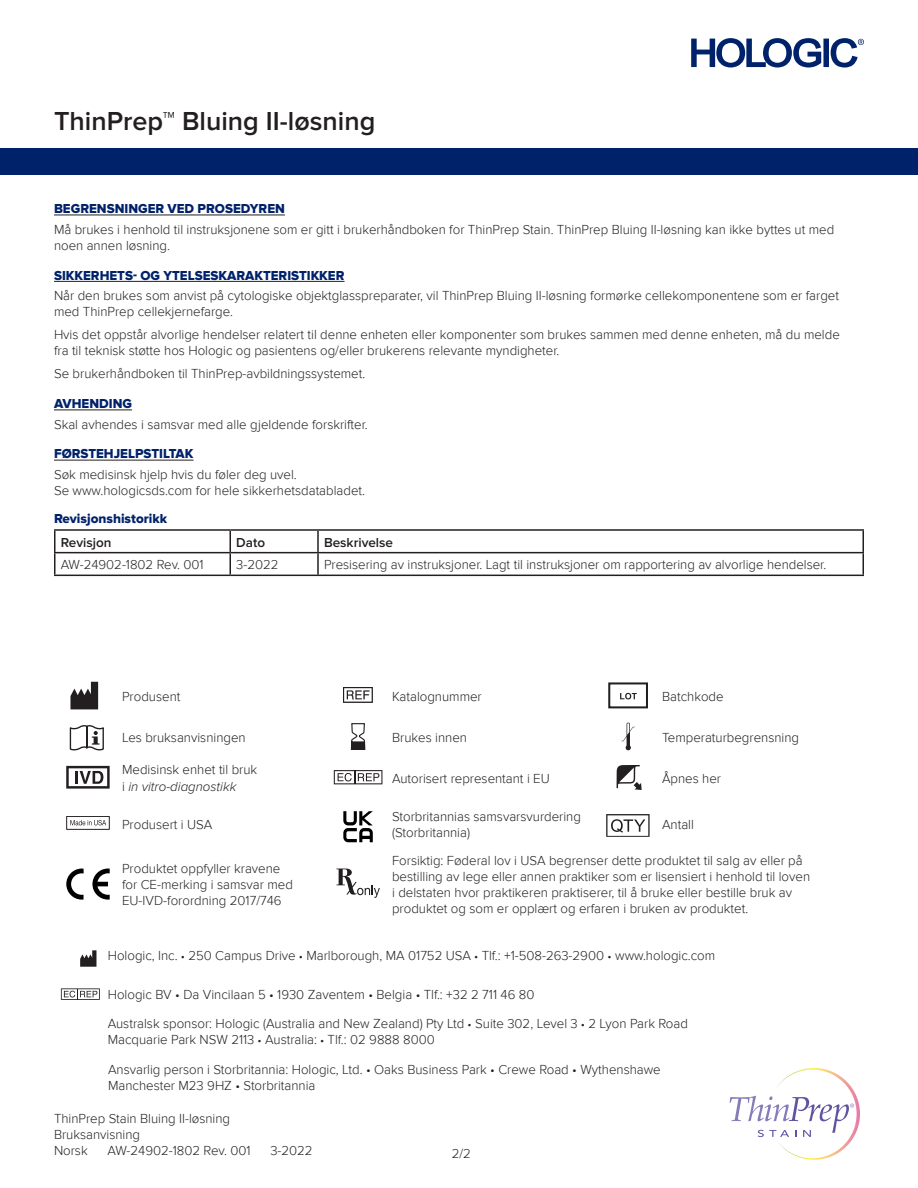
<style>
.page{position:relative;width:918px;height:1188px;background:#fff}
.page>*{position:absolute;margin:0;border:0;box-sizing:border-box;transform-origin:0 0}
.t1{font:600 27px "Proxima Nova";color:#231f20}
.Text{font:300 13.5px/16.2px "Proxima Nova";color:#231f20}
.Text_with_space_befo{font:300 13.5px/16.2px "Proxima Nova";color:#231f20}
.Section_name{font:13.5px "Proxima Nova Extrabld";color:#00226b}
.Subheading{font:600 13.5px "Proxima Nova";color:#231f20}
.Subheading-2{font:13.5px "Proxima Nova Extrabld";color:#00226b}
.s1{font-style:italic}
.s2{font-size:12px}
</style>
<div class="page">
<div style="left:0;top:149px;width:918px;height:26px;background:#00226b"></div>
<svg style="left:691px;top:38px;width:173px;height:30px"></svg>
<svg style="left:730px;top:1068px;width:130px;height:92px"></svg>
<hr style="left:54px;top:215px;width:231px;height:1px;background:#231f20">
<hr style="left:54px;top:281px;width:291px;height:1px;background:#231f20">
<hr style="left:54px;top:410px;width:78px;height:1px;background:#231f20">
<hr style="left:54px;top:460px;width:140px;height:1px;background:#231f20">
<hr style="left:54px;top:529px;width:176px;height:2px;background:#231f20">
<hr style="left:54px;top:531px;width:2px;height:21px;background:#231f20">
<hr style="left:230px;top:529px;width:88px;height:2px;background:#231f20">
<hr style="left:318px;top:529px;width:546px;height:2px;background:#231f20">
<hr style="left:317px;top:531px;width:2px;height:21px;background:#231f20">
<hr style="left:862px;top:531px;width:2px;height:21px;background:#231f20">
<hr style="left:54px;top:552px;width:176px;height:1px;background:#231f20">
<hr style="left:54px;top:553px;width:2px;height:22px;background:#231f20">
<hr style="left:230px;top:552px;width:88px;height:1px;background:#231f20">
<svg style="left:230px;top:531px;width:1px;height:44px"></svg>
<hr style="left:318px;top:552px;width:546px;height:1px;background:#231f20">
<hr style="left:317px;top:553px;width:2px;height:22px;background:#231f20">
<hr style="left:862px;top:553px;width:2px;height:22px;background:#231f20">
<hr style="left:54px;top:575px;width:176px;height:1px;background:#231f20">
<hr style="left:230px;top:575px;width:88px;height:1px;background:#231f20">
<hr style="left:318px;top:575px;width:546px;height:1px;background:#231f20">
<svg style="left:70px;top:682px;width:28px;height:27px"></svg>
<img style="left:343px;top:688px;width:30px;height:15px">
<svg style="left:620px;top:693px;width:17px;height:6px"></svg>
<div style="left:608px;top:682px;width:40px;height:26px;border:2px solid #231f20"></div>
<svg style="left:70px;top:725px;width:34px;height:25px"></svg>
<svg style="left:351px;top:723px;width:14px;height:27px"></svg>
<div style="left:352px;top:742px;width:12px;height:7px;background:#231f20"></div>
<div style="left:351px;top:742px;width:14px;height:7px;border:1px solid #231f20"></div>
<svg style="left:621px;top:723px;width:14px;height:27px"></svg>
<svg style="left:66px;top:766px;width:44px;height:23px"></svg>
<svg style="left:334px;top:770px;width:48px;height:14px"></svg>
<svg style="left:616px;top:765px;width:26px;height:25px"></svg>
<div style="left:66px;top:816px;width:44px;height:14px;border:1px solid #231f20"></div>
<svg style="left:70px;top:820px;width:36px;height:5px"></svg>
<svg style="left:343px;top:811px;width:30px;height:31px"></svg>
<svg style="left:606px;top:814px;width:44px;height:23px"></svg>
<svg style="left:66px;top:869px;width:18px;height:31px"></svg>
<svg style="left:92px;top:869px;width:18px;height:31px"></svg>
<svg style="left:336px;top:869px;width:44px;height:29px"></svg>
<svg style="left:80px;top:950px;width:16px;height:17px"></svg>
<svg style="left:61px;top:988px;width:39px;height:12px"></svg>
<h1 class="t1" style="left:54px;top:106px;width:323px">ThinPrep™ Bluing II-løsning</h1>
<p class="Section_name" style="left:54px;top:201px;width:232px">BEGRENSNINGER VED PROSEDYREN</p>
<p class="Text_with_space_befo" style="left:54px;top:221px;width:782px">Må brukes i henhold til instruksjonene som er gitt i brukerhåndboken for ThinPrep Stain. ThinPrep Bluing II-løsning kan ikke byttes ut med noen annen løsning.</p>
<p class="Section_name" style="left:54px;top:267px;width:292px">SIKKERHETS- OG YTELSESKARAKTERISTIKKER</p>
<p class="Text_with_space_befo" style="left:54px;top:288px;width:787px">Når den brukes som anvist på cytologiske objektglasspreparater, vil ThinPrep Bluing II-løsning formørke cellekomponentene som er farget med ThinPrep cellekjernefarge.</p>
<p class="Text" style="left:54px;top:327px;width:787px">Hvis det oppstår alvorlige hendelser relatert til denne enheten eller komponenter som brukes sammen med denne enheten, må du melde fra til teknisk støtte hos Hologic og pasientens og/eller brukerens relevante myndigheter.</p>
<p class="Text_with_space_befo" style="left:54px;top:366px;width:313px">Se brukerhåndboken til ThinPrep-avbildningssystemet.</p>
<p class="Section_name" style="left:54px;top:396px;width:80px">AVHENDING</p>
<p class="Text_with_space_befo" style="left:54px;top:416px;width:315px">Skal avhendes i samsvar med alle gjeldende forskrifter.</p>
<p class="Section_name" style="left:54px;top:446px;width:141px">FØRSTEHJELPSTILTAK</p>
<p class="Text_with_space_befo" style="left:54px;top:466px;width:313px">Søk medisinsk hjelp hvis du føler deg uvel.<br>Se www.hologicsds.com for hele sikkerhetsdatabladet.</p>
<p class="Subheading-2" style="left:54px;top:511px;width:115px">Revisjonshistorikk</p>
<p class="Subheading" style="left:61px;top:534px;width:52px">Revisjon</p>
<p class="Subheading" style="left:236px;top:534px;width:30px">Dato</p>
<p class="Subheading" style="left:324px;top:534px;width:71px">Beskrivelse</p>
<p class="Text" style="left:61px;top:557px;width:144px">AW-24902-1802 Rev. 001</p>
<p class="Text" style="left:236px;top:557px;width:44px">3-2022</p>
<p class="Text" style="left:324px;top:557px;width:504px">Presisering av instruksjoner. Lagt til instruksjoner om rapportering av alvorlige hendelser.</p>
<p class="Text" style="left:122px;top:688px;width:60px">Produsent</p>
<p class="Text" style="left:392px;top:688px;width:91px">Katalognummer</p>
<p class="Text" style="left:662px;top:688px;width:63px">Batchkode</p>
<p class="Text" style="left:122px;top:729px;width:125px">Les bruksanvisningen</p>
<p class="Text" style="left:392px;top:729px;width:76px">Brukes innen</p>
<p class="Text" style="left:662px;top:729px;width:139px">Temperaturbegrensning</p>
<p class="Text" style="left:122px;top:762px;width:137px">Medisinsk enhet til bruk i <span class="s1">in vitro-diagnostikk</span></p>
<p class="Text" style="left:392px;top:770px;width:159px">Autorisert representant i EU</p>
<p class="Text" style="left:662px;top:770px;width:61px">Åpnes her</p>
<p class="Text" style="left:122px;top:817px;width:92px">Produsert i USA</p>
<p class="Text" style="left:392px;top:809px;width:190px">Storbritannias samsvarsvurdering (Storbritannia)</p>
<p class="Text" style="left:662px;top:817px;width:33px">Antall</p>
<p class="Text" style="left:122px;top:861px;width:172px">Produktet oppfyller kravene for CE-merking i samsvar med<br>EU-IVD-forordning 2017/746</p>
<p class="Text" style="left:392px;top:852px;width:420px">Forsiktig: Føderal lov i USA begrenser dette produktet til salg av eller på bestilling av lege eller annen praktiker som er lisensiert i henhold til loven i delstaten hvor praktikeren praktiserer, til å bruke eller bestille bruk av produktet og som er opplært og erfaren i bruken av produktet.</p>
<p class="Text" style="left:108px;top:947px;width:609px">Hologic, Inc. <span class="s2">•</span> 250 Campus Drive <span class="s2">•</span> Marlborough, MA 01752 USA <span class="s2">•</span> Tlf.: +1-508-263-2900 <span class="s2">•</span> www.hologic.com</p>
<p class="Text" style="left:108px;top:986px;width:428px">Hologic BV • Da Vincilaan 5 • 1930 Zaventem • Belgia • Tlf.: +32 2 711 46 80</p>
<p class="Text" style="left:108px;top:1016px;width:582px">Australsk sponsor: Hologic (Australia and New Zealand) Pty Ltd <span class="s2">•</span> Suite 302, Level 3 <span class="s2">•</span> 2 Lyon Park Road<br>Macquarie Park NSW 2113 <span class="s2">•</span> Australia: <span class="s2">•</span> Tlf.: 02 9888 8000</p>
<p class="Text" style="left:108px;top:1061px;width:554px">Ansvarlig person i Storbritannia: Hologic, Ltd. • Oaks Business Park • Crewe Road • Wythenshawe<br>Manchester M23 9HZ • Storbritannia</p>
<p class="Text" style="left:54px;top:1111px;width:178px">ThinPrep Stain Bluing II-løsning<br>Bruksanvisning<br>Norsk</p>
<p class="Text" style="left:108px;top:1143px;width:144px">AW-24902-1802 Rev. 001</p>
<p class="Text" style="left:270px;top:1143px;width:44px">3-2022</p>
<p class="Text" style="left:452px;top:1146px;width:21px">2/2</p>
</div>
